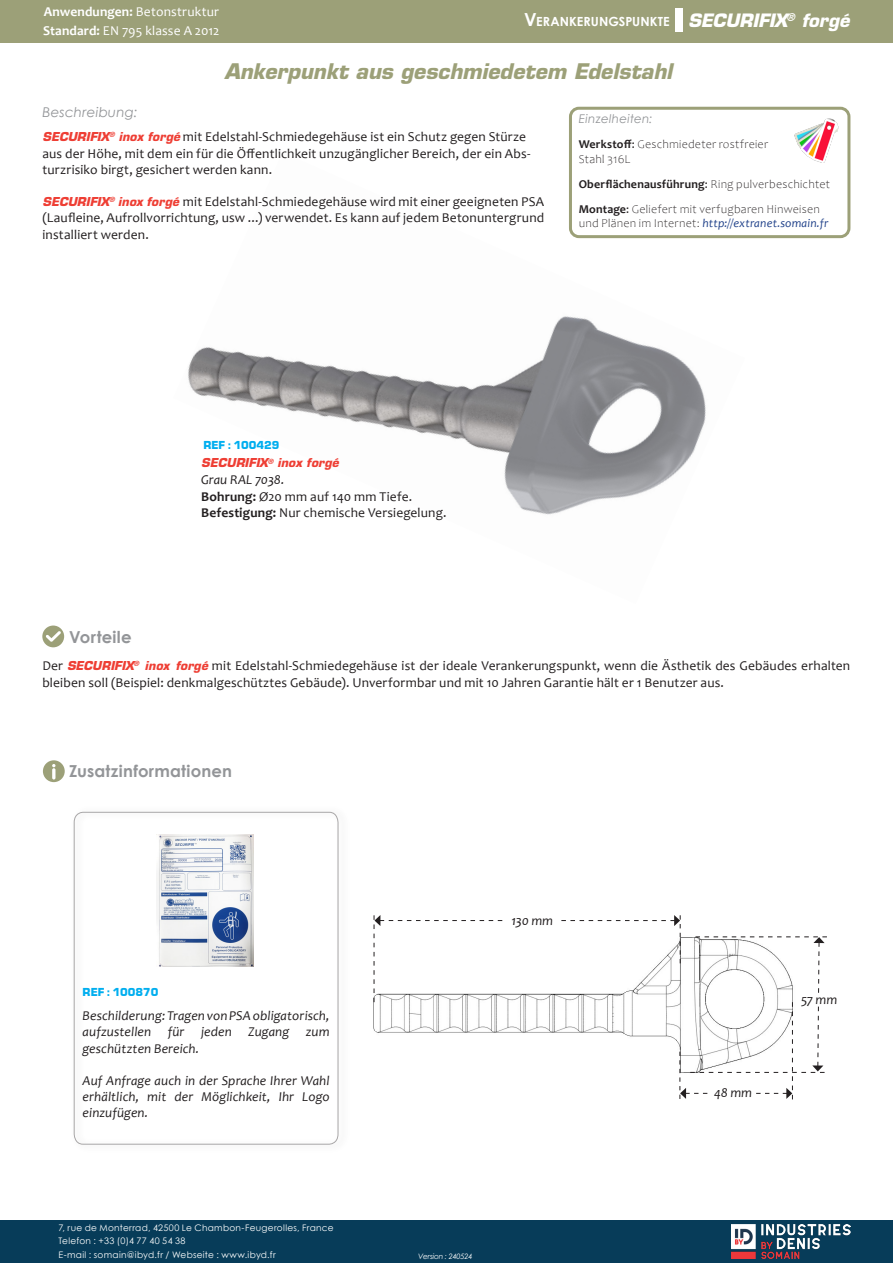
<style>
.page{position:relative;width:893px;height:1263px;background:#fff}
.page>*{position:absolute;margin:0;border:0;box-sizing:border-box;transform-origin:0 0}
.t1{font:italic 700 21px "Eurostile LT Std";color:#9ca078}
.t2{font:italic 700 18px "Eurostile LT Std";letter-spacing:-.01em;color:#fff}
.t3{font:700 16.5px "Century Gothic";letter-spacing:.015em;color:#939598}
.t4{font:13.5px/16.2px "Candara";letter-spacing:.01em;color:#231f20}
.t5{font:italic 13.5px/16.2px "Candara";letter-spacing:.01em;color:#231f20;text-align:justify}
.t6{font:13.5px/18.9px "Candara";letter-spacing:.01em;color:#fff}
.t7{font:italic 13.5px "Century Gothic";letter-spacing:.015em;color:#939598}
.t8{font:700 12.6px "Century Gothic";letter-spacing:.005em;color:#fff}
.t9{font:300 12px/14.4px "Candara";letter-spacing:.02em;color:#231f20}
.t10{font:italic 12px "Candara";letter-spacing:.015em;color:#21428a}
.t11{font:900 12px "Eurostile Becker";letter-spacing:.005em;color:#00aeef}
.t12{font:italic 700 12px "Eurostile LT Std";color:#ee3e34}
.t13{font:italic 12px "Century Gothic";letter-spacing:.02em;color:#939598}
.t14{font:9px/13.5px "Century Gothic";letter-spacing:.03em;color:#fff}
.t15{font:italic 7.5px "Century Gothic";letter-spacing:-.025em;color:#fff}
.s1{font-weight:700}
.s2{font-size:18px}
.s3{font-family:"Eurostile LT Std";font-weight:700;font-style:italic;font-size:12px;color:#ee3e34}
.s4{font-weight:400}
.s5{font-weight:300;font-style:normal;color:#231f20}
</style>
<div class="page">
<div style="left:0;top:0;width:893px;height:43px;background:#9ca078"></div>
<div style="left:676px;top:9px;width:7px;height:23px;background:#fff"></div>
<div style="left:569px;top:107px;width:281px;height:131px;border:3px solid #9ca078;border-radius:9px"></div>
<img style="left:794px;top:118px;width:45px;height:45px">
<div style="left:0;top:1220px;width:893px;height:43px;background:#073c59"></div>
<img style="left:731px;top:1224px;width:119px;height:35px">
<img style="left:188px;top:152px;width:557px;height:363px">
<div style="left:42px;top:625px;width:22px;height:22px;background:#9ca078;border-radius:50%"></div>
<svg style="left:46px;top:631px;width:15px;height:11px"></svg>
<div style="left:43px;top:760px;width:22px;height:22px;background:#9ca078;border-radius:50%"></div>
<svg style="left:52px;top:764px;width:3px;height:15px"></svg>
<svg style="left:73px;top:811px;width:266px;height:334px"></svg>
<svg style="left:374px;top:915px;width:453px;height:184px"></svg>
<div style="left:505px;top:915px;width:54px;height:10px;background:#fff"></div>
<div style="left:710px;top:1087px;width:46px;height:10px;background:#fff"></div>
<div style="left:798px;top:994px;width:42px;height:10px;background:#fff"></div>
<p class="t6" style="left:43px;top:2px;width:178px"><span class="s1">Anwendungen:</span> Betonstruktur<br><span class="s1">Standard:</span> EN 795 klasse A 2012</p>
<p class="t8" style="left:524px;top:12px;width:147px"><span class="s2">V</span>ERANKERUNGSPUNKTE</p>
<p class="t1" style="left:224px;top:58px;width:449px">Ankerpunkt aus geschmiedetem Edelstahl</p>
<h2 class="t2" style="left:688px;top:10px;width:163px">SECURIFIX<sup>®</sup> forgé</h2>
<p class="t7" style="left:43px;top:103px;width:96px">Beschreibung:</p>
<p class="t4" style="left:43px;top:129px;width:489px"><span class="s3">SECURIFIX</span><sup>®</sup> <span class="s3">inox forgé</span> mit Edelstahl-Schmiedegehäuse ist ein Schutz gegen Stürze aus der Höhe, mit dem ein für die Öffentlichkeit unzugänglicher Bereich, der ein Abs&shy;turzrisiko birgt, gesichert werden kann.</p>
<p class="t4" style="left:43px;top:194px;width:503px"><span class="s3">SECURIFIX</span><sup>®</sup> <span class="s3">inox forgé</span> mit Edelstahl-Schmiedegehäuse wird mit einer geeigneten PSA (Laufleine, Aufrollvorrichtung, usw ...) verwendet. Es kann auf jedem Betonuntergrund</p>
<p class="t4" style="left:43px;top:226px;width:108px">installiert werden.</p>
<p class="t13" style="left:579px;top:110px;width:75px">Einzelheiten:</p>
<p class="t9" style="left:579px;top:137px;width:191px"><span class="s1">Werkstoff</span><span class="s4">:</span> Geschmiedeter rostfreier<br>Stahl 316L</p>
<p class="t9" style="left:579px;top:171px;width:253px;line-height:25.2px"><span class="s1">Oberflächenausführung</span><span class="s4">:</span> Ring pulverbeschichtet<br><span class="s1">Montage</span><span class="s4">:</span> Geliefert mit verfugbaren Hinweisen</p>
<p class="t10" style="left:579px;top:216px;width:251px"><span class="s5">und Plänen im Internet:</span> http://extranet.somain.fr</p>
<p class="t11" style="left:203px;top:439px;width:78px">REF : 100429</p>
<p class="t12" style="left:201px;top:456px;width:139px">SECURIFIX<sup>®</sup> inox forgé</p>
<p class="t5" style="left:201px;top:471px;width:85px">Grau RAL 7038.</p>
<p class="t4" style="left:201px;top:488px;width:212px"><span class="s1">Bohrung:</span> Ø20 mm auf 140 mm Tiefe.</p>
<p class="t4" style="left:201px;top:504px;width:247px"><span class="s1">Befestigung:</span> Nur chemische Versiegelung.</p>
<p class="t3" style="left:69px;top:624px;width:64px">Vorteile</p>
<p class="t4" style="left:42px;top:658px;width:809px">Der <span class="s3">SECURIFIX</span><sup>®</sup> <span class="s3">inox forgé</span> mit Edelstahl-Schmiedegehäuse ist der ideale Verankerungspunkt, wenn die Ästhetik des Gebäudes erhalten bleiben soll (Beispiel: denkmalgeschütztes Gebäude). Unverformbar und mit 10 Jahren Garantie hält er 1 Benutzer aus.</p>
<p class="t3" style="left:69px;top:759px;width:164px">Zusatzinformationen</p>
<p class="t11" style="left:83px;top:985px;width:77px">REF : 100870</p>
<p class="t5" style="left:83px;top:1007px;width:249px">Beschilderung: Tragen von PSA obligatorisch, aufzustellen für jeden Zugang zum geschützten Bereich.</p>
<p class="t5" style="left:83px;top:1072px;width:249px">Auf Anfrage auch in der Sprache Ihrer Wahl erhältlich, mit der Möglichkeit, Ihr Logo einzufügen.</p>
<p class="t14" style="left:58px;top:1221px;width:277px">7, rue de Monterrad, 42500 Le Chambon-Feugerolles, France<br>Telefon : +33 (0)4 77 40 54 38<br>E-mail : somain@ibyd.fr / Webseite : www.ibyd.fr</p>
<p class="t5" style="left:512px;top:912px;width:43px">130 mm</p>
<p class="t15" style="left:418px;top:1250px;width:56px">Version : 240524</p>
<p class="t5" style="left:714px;top:1084px;width:39px">48 mm</p>
<p class="t5" style="left:801px;top:992px;width:38px">57 mm</p>
</div>
